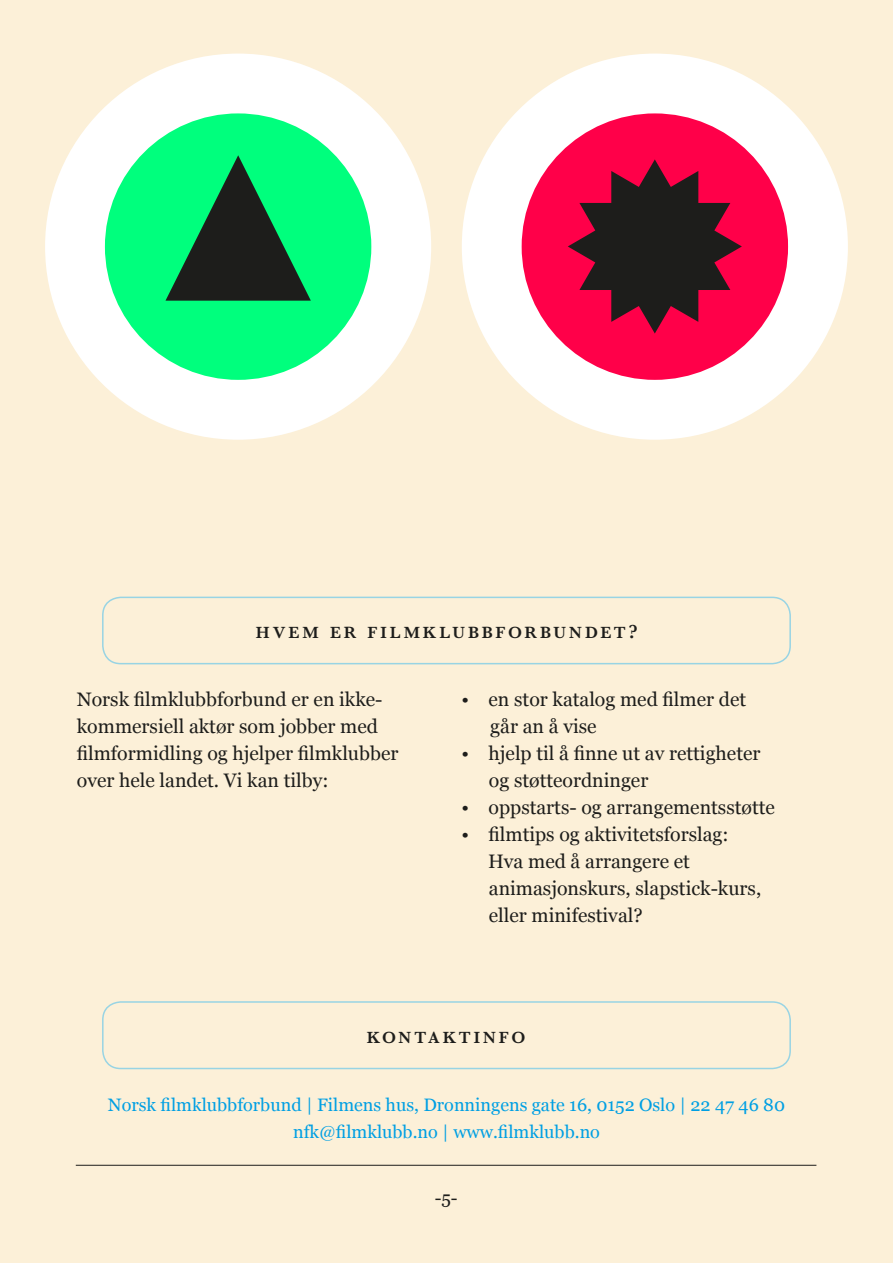
<style>
.page{position:relative;width:893px;height:1263px;background:#fcf0d8}
.page>*{position:absolute;margin:0;border:0;box-sizing:border-box;transform-origin:0 0}
.t1{font:19.5px/27px "Georgia";color:#1d1d1b}
.t2{font:18px/27px "Georgia";color:#009fe3;text-align:center}
.t3{font:18px "Georgia";color:#1d1d1b}
.t4{font:600 16.8px "Baskerville";letter-spacing:.175em;color:#1d1d1b}
.s1{font-size:19.5px}
</style>
<div class="page">
<hr style="left:76px;top:1165px;width:740px;height:1px;background:#1d1d1b">
<div style="left:45px;top:54px;width:386px;height:386px;background:#fff;border-radius:50%"></div>
<div style="left:105px;top:113px;width:266px;height:267px;background:#00ff7d;border-radius:50%"></div>
<svg style="left:165px;top:155px;width:146px;height:146px"></svg>
<div style="left:462px;top:54px;width:386px;height:386px;background:#fff;border-radius:50%"></div>
<div style="left:522px;top:113px;width:266px;height:267px;background:#ff0049;border-radius:50%"></div>
<svg style="left:568px;top:159px;width:174px;height:174px"></svg>
<div style="left:102px;top:1001px;width:689px;height:68px;border:2px solid #98d4e4;border-radius:18px"></div>
<div style="left:102px;top:597px;width:689px;height:67px;border:2px solid #98d4e4;border-radius:18px"></div>
<p class="t4" style="left:256px;top:621px;width:383px">HVEM ER FILMKLUBBFORBUNDET<span class="s1">?</span></p>
<p class="t1" style="left:77px;top:685px;width:323px">Norsk filmklubbforbund er en ikke&shy;kommersiell aktør som jobber med filmformidling og hjelper filmklubber over hele landet. Vi kan tilby:</p>
<p class="t1" style="left:490px;top:685px;width:257px;text-indent:-29px">• en stor katalog med filmer det går an å vise</p>
<p class="t1" style="left:489px;top:739px;width:273px;text-indent:-27px">• hjelp til å finne ut av rettigheter og støtteordninger</p>
<p class="t1" style="left:461px;top:793px;width:315px">• oppstarts- og arrangementsstøtte</p>
<p class="t1" style="left:488px;top:820px;width:275px;text-indent:-27px">• filmtips og aktivitetsforslag:<br>Hva med å arrangere et animasjonskurs, slapstick-kurs, eller minifestival?</p>
<p class="t4" style="left:367px;top:1025px;width:160px">KONTAKTINFO</p>
<p class="t2" style="left:108px;top:1091px;width:679px">Norsk filmklubbforbund | Filmens hus, Dronningens gate 16, 0152 Oslo | 22 47 46 80 nfk@filmklubb.no | www.filmklubb.no</p>
<p class="t3" style="left:435px;top:1185px;width:24px">-5-</p>
</div>
